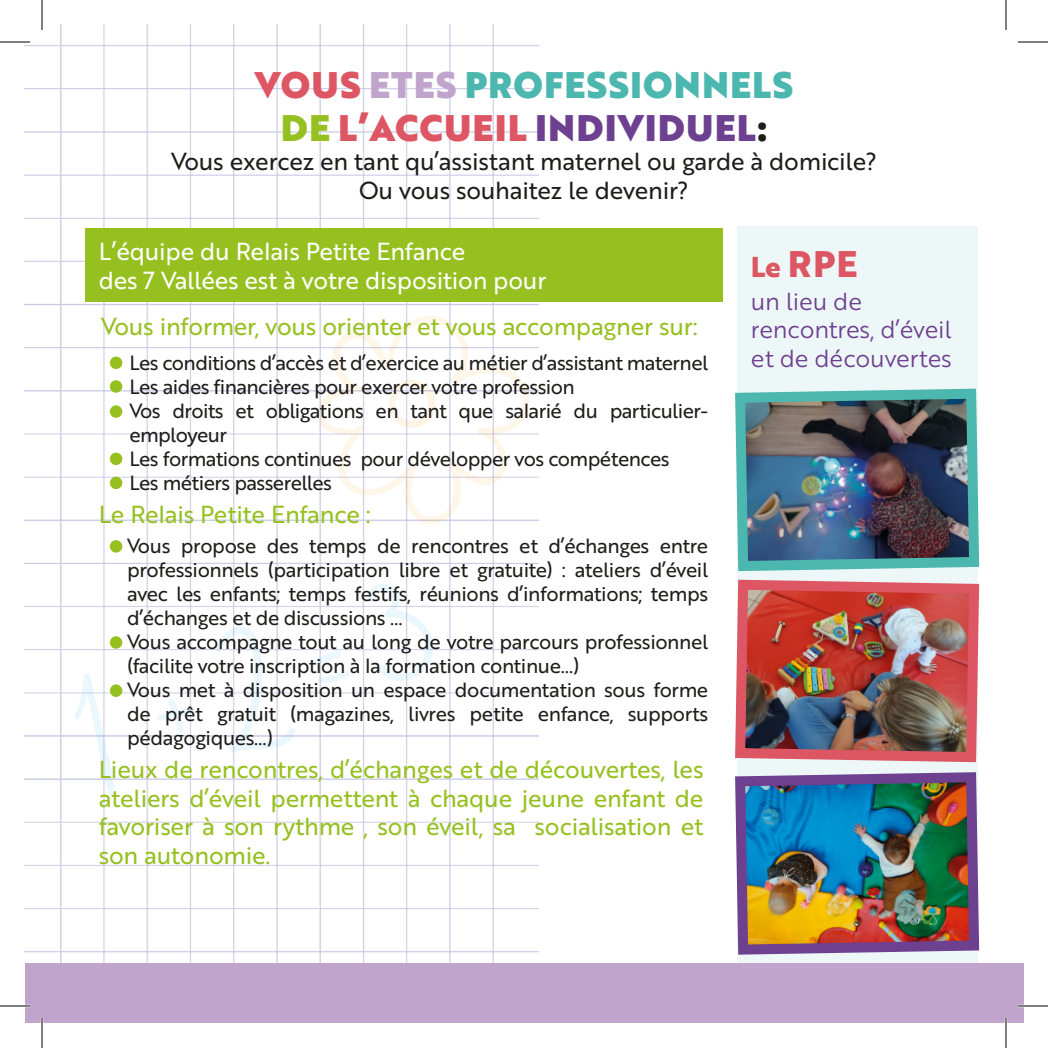
<style>
.page{position:relative;width:1048px;height:1048px;background:#fff}
.page>*{position:absolute;margin:0;border:0;box-sizing:border-box;transform-origin:0 0}
.t1{font:900 36px "Brother 1816";letter-spacing:.03em;color:#4cb7ae}
.t2{font:900 36px "Brother 1816";letter-spacing:.03em;color:#6d4090}
.t3{font:800 36px "Brother 1816";color:#dd5663}
.t4{font:24px/28.8px "Brother 1816";letter-spacing:-.01em;color:#96c01f;text-align:justify}
.t5{font:24px "Brother 1816";letter-spacing:-.01em;color:#1d1d1b}
.t6{font:24px "Brother 1816";letter-spacing:-.01em;color:#fff}
.t7{font:24px/28.8px "Brother 1816";letter-spacing:-.01em;color:#6d4090}
.t8{font:20px/24px "Brother 1816";letter-spacing:-.03em;color:#1d1d1b}
.s1{color:#dd5663}
.s2{color:#c1a4cc}
.s3{color:#96c01f}
.s4{color:#1d1d1b}
.s5{font-size:28px}
</style>
<div class="page">
<img style="left:25px;top:25px;width:513px;height:938px">
<div style="left:736px;top:227px;width:241px;height:779px;background:#edf7f7"></div>
<img style="left:735px;top:383px;width:245px;height:192px">
<img style="left:735px;top:575px;width:245px;height:192px">
<img style="left:735px;top:767px;width:245px;height:193px">
<svg style="left:74px;top:672px;width:41px;height:124px"></svg>
<svg style="left:155px;top:698px;width:41px;height:37px"></svg>
<svg style="left:216px;top:625px;width:80px;height:132px"></svg>
<svg style="left:312px;top:650px;width:38px;height:33px"></svg>
<svg style="left:366px;top:582px;width:69px;height:109px"></svg>
<svg style="left:318px;top:314px;width:213px;height:211px"></svg>
<div style="left:85px;top:228px;width:637px;height:74px;background:#96c01f"></div>
<div style="left:110px;top:356px;width:12px;height:13px;background:#96c01f;border-radius:50%"></div>
<div style="left:110px;top:380px;width:12px;height:13px;background:#96c01f;border-radius:50%"></div>
<div style="left:110px;top:405px;width:12px;height:13px;background:#96c01f;border-radius:50%"></div>
<div style="left:110px;top:453px;width:12px;height:12px;background:#96c01f;border-radius:50%"></div>
<div style="left:110px;top:540px;width:12px;height:13px;background:#96c01f;border-radius:50%"></div>
<div style="left:110px;top:636px;width:12px;height:13px;background:#96c01f;border-radius:50%"></div>
<div style="left:110px;top:684px;width:12px;height:13px;background:#96c01f;border-radius:50%"></div>
<div style="left:110px;top:477px;width:12px;height:12px;background:#96c01f;border-radius:50%"></div>
<div style="left:25px;top:963px;width:998px;height:60px;background:#c1a4cc"></div>
<hr style="left:0;top:41px;width:30px;height:2px;background:#fff">
<hr style="left:0;top:1005px;width:30px;height:2px;background:#fff">
<hr style="left:1018px;top:1005px;width:30px;height:2px;background:#fff">
<hr style="left:41px;top:0;width:2px;height:30px;background:#fff">
<hr style="left:41px;top:1018px;width:2px;height:30px;background:#fff">
<hr style="left:1005px;top:1018px;width:2px;height:30px;background:#fff">
<hr style="left:0;top:42px;width:30px;height:1px;background:#000">
<hr style="left:1018px;top:42px;width:30px;height:1px;background:#000">
<hr style="left:0;top:1005px;width:30px;height:1px;background:#000">
<hr style="left:1018px;top:1005px;width:30px;height:1px;background:#000">
<hr style="left:42px;top:0;width:1px;height:30px;background:#000">
<hr style="left:42px;top:1018px;width:1px;height:30px;background:#000">
<hr style="left:1005px;top:0;width:1px;height:30px;background:#000">
<hr style="left:1005px;top:1018px;width:1px;height:30px;background:#000">
<p class="t1" style="left:255px;top:57px;width:540px"><span class="s1">VOUS</span> <span class="s2">ETES</span> PROFESSIONNELS</p>
<p class="t2" style="left:281px;top:100px;width:488px"><span class="s3">DE</span> <span class="s1">L’ACCUEIL</span> INDIVIDUEL<span class="s4">:</span></p>
<p class="t5" style="left:171px;top:144px;width:707px">Vous exercez en tant qu’assistant maternel ou garde à domicile?</p>
<p class="t5" style="left:359px;top:173px;width:331px">Ou vous souhaitez le devenir?</p>
<p class="t6" style="left:99px;top:234px;width:368px">L’équipe du Relais Petite Enfance</p>
<p class="t6" style="left:99px;top:262px;width:449px">des 7 Vallées est à votre disposition pour</p>
<p class="t4" style="left:101px;top:310px;width:598px">Vous informer, vous orienter et vous accompagner sur:</p>
<p class="t8" style="left:129px;top:350px;width:580px">Les conditions d’accès et d’exercice au métier d’assistant maternel</p>
<p class="t8" style="left:129px;top:374px;width:447px">Les aides financières pour exercer votre profession</p>
<p class="t8" style="left:129px;top:398px;width:580px">Vos droits et obligations en tant que salarié du particulier&shy;employeur</p>
<p class="t8" style="left:129px;top:446px;width:542px">Les formations continues pour développer vos compétences</p>
<p class="t8" style="left:129px;top:470px;width:204px">Les métiers passerelles</p>
<p class="t4" style="left:99px;top:499px;width:273px">Le Relais Petite Enfance :</p>
<p class="t8" style="left:127px;top:533px;width:583px;text-align:justify">Vous propose des temps de rencontres et d’échanges entre professionnels (participation libre et gratuite) : ateliers d’éveil avec les enfants; temps festifs, réunions d’informations; temps d’échanges et de discussions …</p>
<p class="t8" style="left:127px;top:629px;width:583px">Vous accompagne tout au long de votre parcours professionnel (facilite votre inscription à la formation continue…)</p>
<p class="t8" style="left:127px;top:677px;width:583px;text-align:justify">Vous met à disposition un espace documentation sous forme de prêt gratuit (magazines, livres petite enfance, supports pédagogiques…)</p>
<p class="t4" style="left:99px;top:754px;width:606px">Lieux de rencontres, d’échanges et de découvertes, les ateliers d’éveil permettent à chaque jeune enfant de favoriser à son rythme , son éveil, sa socialisation et son autonomie.</p>
<p class="t3" style="left:751px;top:236px;width:108px"><span class="s5">Le</span> RPE</p>
<p class="t7" style="left:751px;top:285px;width:203px">un lieu de rencontres, d’éveil et de découvertes</p>
</div>
